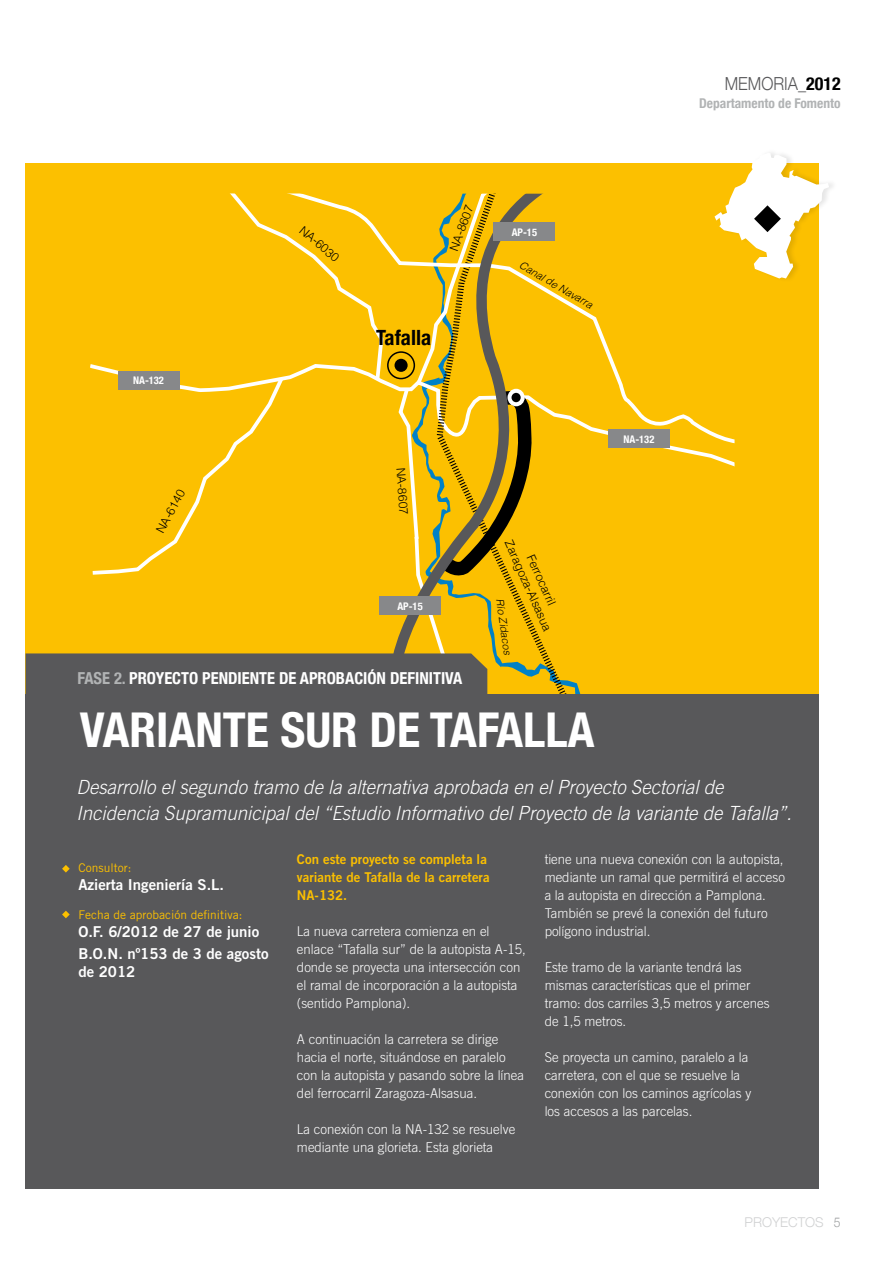
<style>
.page{position:relative;width:893px;height:1263px;background:#fff}
.page>*{position:absolute;margin:0;border:0;box-sizing:border-box;transform-origin:0 0}
.t1{font:700 condensed 48px "Helvetica Neue";color:#fff}
.t2{font:700 condensed 21px "Helvetica Neue";color:#000}
.t3{font:italic 300 19.5px/25.5px "Trade Gothic LT Std";color:#fff;scale:.96 1}
.t4{font:300 18px "Helvetica Neue";color:#58585a;scale:.9 1}
.t5{font:700 condensed 16.5px "Helvetica Neue";color:#fff}
.t6{font:15px/22.2px "Trade Gothic LT Std Bd 2";color:#fff}
.t7{font:300 13.5px/18px "Trade Gothic LT Std";color:#fff}
.t8{font:13.5px/18px "Trade Gothic LT Std Bd 2";color:#fcc000}
.t9{font:700 condensed 13.5px "Helvetica Neue";color:#b1b3b4}
.t10{font:300 13.5px "Helvetica Neue";color:#d0d1d2}
.t11{font:300 12px/14.4px "Helvetica";color:#000;text-align:center}
.t12{font:12px "Trade Gothic LT Std";color:#fcc000}
.t13{font:italic 300 10.5px "Helvetica";color:#000}
.t14{font:700 condensed 10.5px "Helvetica Neue";color:#fff}
.s1{color:#b1b3b4}
.s2{font-weight:700;font-stretch:condensed;color:#000}
.s3{color:#9c9e9f}
</style>
<div class="page">
<div style="left:26px;top:164px;width:793px;height:537px;background:#fcc000"></div>
<svg style="left:663px;top:446px;width:72px;height:21px"></svg>
<svg style="left:616px;top:368px;width:119px;height:78px"></svg>
<div style="left:608px;top:430px;width:62px;height:18px;background:#87888a"></div>
<svg style="left:540px;top:193px;width:76px;height:489px"></svg>
<div style="left:494px;top:222px;width:61px;height:18px;background:#87888a"></div>
<div style="left:715px;top:148px;width:123px;height:135px;background:#000;opacity:.1"></div>
<svg style="left:714px;top:153px;width:115px;height:125px"></svg>
<div style="left:26px;top:694px;width:793px;height:494px;background:#58585a"></div>
<svg style="left:26px;top:193px;width:514px;height:501px"></svg>
<svg style="left:62px;top:865px;width:8px;height:7px"></svg>
<svg style="left:62px;top:911px;width:8px;height:7px"></svg>
<p class="t11" style="left:447px;top:248px;width:49px;rotate:-70deg">NA-8607</p>
<p class="t11" style="left:306px;top:223px;width:49px;rotate:40deg">NA-6030</p>
<p class="t14" style="left:512px;top:226px;width:27px">AP-15</p>
<p class="t13" style="left:524px;top:258px;width:84px;rotate:30deg">Canal de Navarra</p>
<p class="t14" style="left:133px;top:374px;width:32px">NA-132</p>
<p class="t11" style="left:153px;top:529px;width:49px;rotate:-62deg">NA-6140</p>
<h2 class="t2" style="left:376px;top:325px;width:57px">Tafalla</h2>
<p class="t11" style="left:408px;top:467px;width:49px;rotate:86deg">NA-8607</p>
<p class="t14" style="left:397px;top:600px;width:27px">AP-15</p>
<p class="t5" style="left:78px;top:668px;width:386px"><span class="s1">FASE 2.</span> PROYECTO PENDIENTE DE APROBACIÓN DEFINITIVA</p>
<p class="t11" style="left:528px;top:532px;width:100px;rotate:66deg">Ferrocarril<br>Zaragoza-Alsasua</p>
<p class="t13" style="left:506px;top:598px;width:58px;rotate:82deg">Río Zidacos</p>
<h1 class="t1" style="left:80px;top:701px;width:516px">VARIANTE SUR DE TAFALLA</h1>
<p class="t14" style="left:623px;top:432px;width:32px">NA-132</p>
<h3 class="t4" style="left:725px;top:72px;width:130px">MEMORIA_<span class="s2">2012</span></h3>
<p class="t9" style="left:699px;top:95px;width:143px">Departamento de Fomento</p>
<h3 class="t3" style="left:77px;top:775px;width:746px">Desarrollo el segundo tramo de la alternativa aprobada en el Proyecto Sectorial de<br>Incidencia Supramunicipal del “Estudio Informativo del Proyecto de la variante de Tafalla”.</h3>
<p class="t12" style="left:78px;top:861px;width:54px">Consultor:</p>
<p class="t6" style="left:78px;top:873px;width:147px">Azierta Ingeniería S.L.</p>
<p class="t12" style="left:78px;top:907px;width:166px">Fecha de aprobación definitiva:</p>
<p class="t6" style="left:78px;top:920px;width:192px">O.F. 6/2012 de 27 de junio<br>B.O.N. nº153 de 3 de agosto</p>
<p class="t6" style="left:78px;top:960px;width:59px">de 2012</p>
<p class="t8" style="left:297px;top:850px;width:194px">Con este proyecto se completa la variante de Tafalla de la carretera<br>NA-132.</p>
<p class="t7" style="left:297px;top:922px;width:230px">La nueva carretera comienza en el enlace “Tafalla sur” de la autopista A-15, donde se proyecta una intersección con el ramal de incorporación a la autopista (sentido Pamplona).</p>
<p class="t7" style="left:297px;top:1030px;width:229px">A continuación la carretera se dirige hacia el norte, situándose en paralelo con la autopista y pasando sobre la línea del ferrocarril Zaragoza-Alsasua.</p>
<p class="t7" style="left:297px;top:1120px;width:220px">La conexión con la NA-132 se resuelve mediante una glorieta. Esta glorieta</p>
<p class="t7" style="left:545px;top:850px;width:242px">tiene una nueva conexión con la autopista, mediante un ramal que permitirá el acceso a la autopista en dirección a Pamplona.<br>También se prevé la conexión del futuro polígono industrial.</p>
<p class="t7" style="left:545px;top:958px;width:226px">Este tramo de la variante tendrá las mismas características que el primer tramo: dos carriles 3,5 metros y arcenes de 1,5 metros.</p>
<p class="t7" style="left:545px;top:1048px;width:208px">Se proyecta un camino, paralelo a la carretera, con el que se resuelve la conexión con los caminos agrícolas y los accesos a las parcelas.</p>
<p class="t10" style="left:744px;top:1214px;width:98px">PROYECTOS <span class="s3">5</span></p>
</div>
